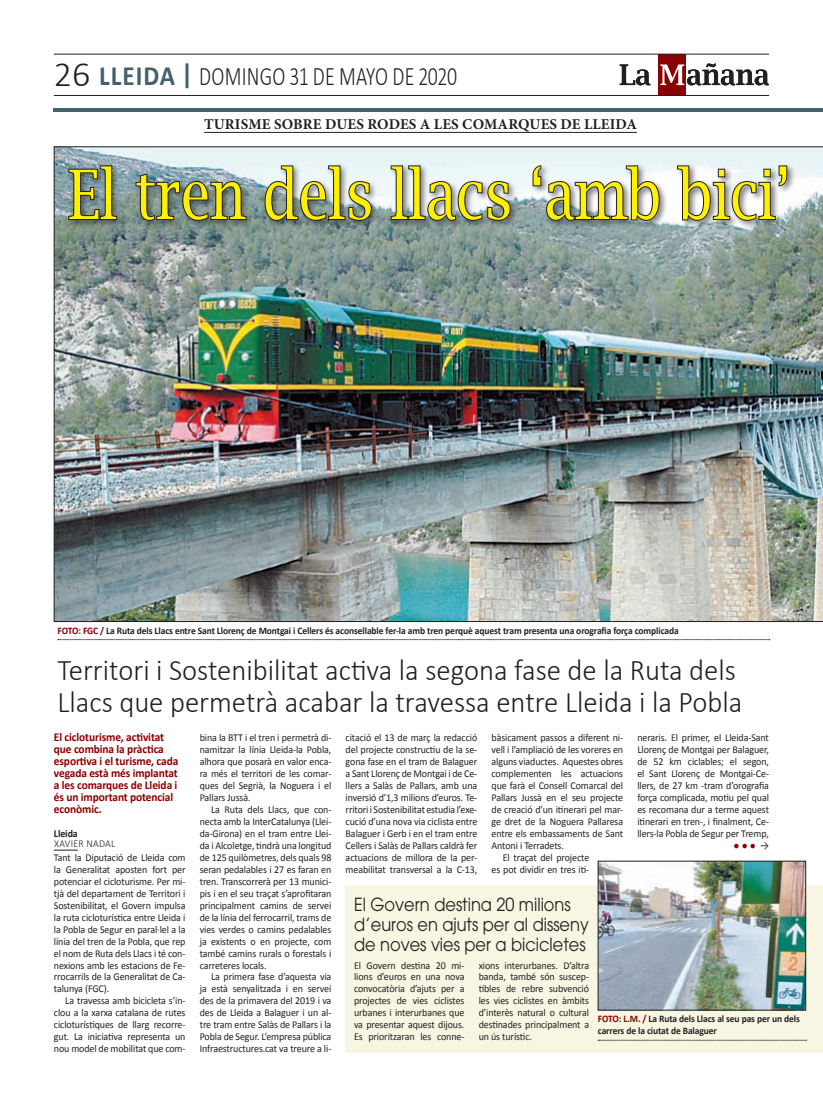
<style>
.page{position:relative;width:823px;height:1106px;background:#fff}
.page>*{position:absolute;margin:0;border:0;box-sizing:border-box;transform-origin:0 0}
.t1{font:68.2px "Lucida Bright";color:#fff101;scale:.82 1}
.t2{font:300 30px/32px "Calibri";color:#231f20;scale:.96 1}
.t3{font:300 26.8px "Calibri";letter-spacing:.015em;color:#231f20;scale:.74 1}
.t4{font:18px/20px "Avant Garde";color:#231f20;scale:.9 1}
.t5{font:700 15px "Minion Pro";letter-spacing:.01em;color:#231f20}
.t6{font:700 12px/12px "Calibri";letter-spacing:-.01em;color:#8b0202;scale:.95 1}
.t7{font:10.5px/12px "Calibri";letter-spacing:-.01em;color:#231f20;text-align:justify;scale:.95 1}
.t8{font:300 10.5px/10px "Calibri";letter-spacing:.03em;color:#231f20;scale:.95 1}
.t9{font:10.5px "Calibri";color:#8b0202;scale:.95 1}
.t10{font:700 10px/12px "Calibri";letter-spacing:-.01em;color:#231f20;scale:.95 1}
.s1{font-size:36px}
.s2{font-weight:700;font-size:28px;color:#46616e}
.s3{color:#8b0202}
.s4{font-weight:700}
.s5{color:#231f20}
</style>
<div class="page">
<svg style="left:54px;top:850px;width:24px;height:1px"></svg>
<div style="left:345px;top:884px;width:477px;height:168px;background:#f7f6e3"></div>
<hr style="left:54px;top:108px;width:768px;height:3px;background:#46616e">
<hr style="left:204px;top:132px;width:432px;height:1px;background:#231f20">
<div style="left:658px;top:54px;width:27px;height:41px;background:#8b0202"></div>
<svg style="left:660px;top:63px;width:108px;height:22px"></svg>
<svg style="left:619px;top:64px;width:31px;height:21px"></svg>
<hr style="left:54px;top:54px;width:714px;height:1px;background:#231f20">
<hr style="left:54px;top:95px;width:714px;height:1px;background:#231f20">
<svg style="left:58px;top:639px;width:711px;height:1px"></svg>
<img style="left:54px;top:146px;width:768px;height:476px">
<div style="left:66px;top:163px;width:729px;height:66px;background:#231f20;opacity:.55"></div>
<svg style="left:67px;top:164px;width:51px;height:57px;background:#5c6a6e"></svg>
<svg style="left:134px;top:172px;width:113px;height:50px;background:#637071"></svg>
<svg style="left:263px;top:164px;width:109px;height:58px;background:#8d9595"></svg>
<svg style="left:389px;top:164px;width:122px;height:58px;background:#9fa4a5"></svg>
<svg style="left:531px;top:164px;width:129px;height:58px"></svg>
<svg style="left:675px;top:164px;width:113px;height:58px"></svg>
<svg style="left:598px;top:1039px;width:208px;height:1px"></svg>
<img style="left:599px;top:863px;width:204px;height:145px">
<p class="t3" style="left:54px;top:60px;width:546px"><span class="s1">26</span> <span class="s2">LLEIDA |</span> DOMINGO 31 DE MAYO DE 2020</p>
<p class="t5" style="left:204px;top:114px;width:434px">TURISME SOBRE DUES RODES A LES COMARQUES DE LLEIDA</p>
<p class="t1" style="left:68px;top:156px;width:881px">El tren dels llacs ‘amb bici’</p>
<p class="t10" style="left:57px;top:624px;width:655px"><span class="s3">FOTO: FGC /</span> La Ruta dels Llacs entre Sant Llorenç de Montgai i Cellers és aconsellable fer-la amb tren perquè aquest tram presenta una orografia força complicada</p>
<p class="t2" style="left:57px;top:653px;width:714px">Territori i Sostenibilitat activa la segona fase de la Ruta dels<br>Llacs que permetrà acabar la travessa entre Lleida i la Pobla</p>
<p class="t6" style="left:54px;top:731px;width:132px">El cicloturisme, activitat que combina la pràctica esportiva i el turisme, cada vegada està més implantat a les comarques de Lleida i és un important potencial econòmic.</p>
<p class="t8" style="left:54px;top:828px;width:66px"><span class="s4">Lleida<br></span>XAVIER NADAL</p>
<p class="t7" style="left:54px;top:851px;width:140px">Tant la Diputació de Lleida com</p>
<p class="t7" style="left:54px;top:863px;width:140px">la Generalitat aposten fort per</p>
<p class="t7" style="left:54px;top:875px;width:140px">potenciar el cicloturisme. Per mi-</p>
<p class="t7" style="left:54px;top:887px;width:140px">tjà del departament de Territori i</p>
<p class="t7" style="left:54px;top:899px;width:140px">Sostenibilitat, el Govern impulsa</p>
<p class="t7" style="left:54px;top:911px;width:140px">la ruta cicloturística entre Lleida i</p>
<p class="t7" style="left:54px;top:923px;width:140px">la Pobla de Segur en paral·lel a la</p>
<p class="t7" style="left:54px;top:935px;width:140px">línia del tren de la Pobla, que rep</p>
<p class="t7" style="left:54px;top:947px;width:140px">el nom de Ruta dels Llacs i té con-</p>
<p class="t7" style="left:54px;top:959px;width:140px">nexions amb les estacions de Fe-</p>
<p class="t7" style="left:54px;top:971px;width:140px">rrocarrils de la Generalitat de Ca-</p>
<p class="t7" style="left:54px;top:983px;width:60px">talunya (FGC).</p>
<p class="t7" style="left:65px;top:994px;width:128px">La travessa amb bicicleta s’in-</p>
<p class="t7" style="left:54px;top:1006px;width:140px">clou a la xarxa catalana de rutes</p>
<p class="t7" style="left:54px;top:1018px;width:140px">cicloturístiques de llarg recorre-</p>
<p class="t7" style="left:54px;top:1030px;width:140px">gut. La iniciativa representa un</p>
<p class="t7" style="left:54px;top:1042px;width:140px">nou model de mobilitat que com-</p>
<p class="t7" style="left:200px;top:732px;width:140px">bina la BTT i el tren i permetrà di-</p>
<p class="t7" style="left:200px;top:744px;width:140px">namitzar la línia Lleida-la Pobla,</p>
<p class="t7" style="left:200px;top:755px;width:140px">alhora que posarà en valor enca-</p>
<p class="t7" style="left:200px;top:767px;width:140px">ra més el territori de les comar-</p>
<p class="t7" style="left:200px;top:779px;width:140px">ques del Segrià, la Noguera i el</p>
<p class="t7" style="left:200px;top:791px;width:55px">Pallars Jussà.</p>
<p class="t7" style="left:211px;top:803px;width:128px">La Ruta dels Llacs, que con-</p>
<p class="t7" style="left:200px;top:815px;width:140px">necta amb la InterCatalunya (Llei-</p>
<p class="t7" style="left:200px;top:827px;width:140px">da-Girona) en el tram entre Llei-</p>
<p class="t7" style="left:200px;top:839px;width:140px">da i Alcoletge, tindrà una longitud</p>
<p class="t7" style="left:200px;top:851px;width:140px">de 125 quilòmetres, dels quals 98</p>
<p class="t7" style="left:200px;top:863px;width:140px">seran pedalables i 27 es faran en</p>
<p class="t7" style="left:200px;top:875px;width:140px">tren. Transcorrerà per 13 munici-</p>
<p class="t7" style="left:200px;top:887px;width:140px">pis i en el seu traçat s’aprofitaran</p>
<p class="t7" style="left:200px;top:899px;width:140px">principalment camins de servei</p>
<p class="t7" style="left:200px;top:911px;width:140px">de la línia del ferrocarril, trams de</p>
<p class="t7" style="left:200px;top:923px;width:140px">vies verdes o camins pedalables</p>
<p class="t7" style="left:200px;top:935px;width:140px">ja existents o en projecte, com</p>
<p class="t7" style="left:200px;top:947px;width:140px">també camins rurals o forestals i</p>
<p class="t7" style="left:200px;top:959px;width:72px">carreteres locals.</p>
<p class="t7" style="left:211px;top:971px;width:128px">La primera fase d’aquesta via</p>
<p class="t7" style="left:200px;top:983px;width:140px">ja està senyalitzada i en servei</p>
<p class="t7" style="left:200px;top:994px;width:140px">des de la primavera del 2019 i va</p>
<p class="t7" style="left:200px;top:1006px;width:140px">des de Lleida a Balaguer i un al-</p>
<p class="t7" style="left:200px;top:1018px;width:140px">tre tram entre Salàs de Pallars i la</p>
<p class="t7" style="left:200px;top:1030px;width:140px">Pobla de Segur. L’empresa pública</p>
<p class="t7" style="left:200px;top:1042px;width:140px">Infraestructures.cat va treure a li-</p>
<p class="t7" style="left:345px;top:732px;width:140px">citació el 13 de març la redacció del projecte constructiu de la se&shy;gona fase en el tram de Balaguer a Sant Llorenç de Montgai i de Ce&shy;llers a Salàs de Pallars, amb una inversió d’1,3 milions d’euros. Te&shy;rritori i Sostenibilitat estudia l’exe&shy;cució d’una nova via ciclista entre Balaguer i Gerb i en el tram entre Cellers i Salàs de Pallars caldrà fer actuacions de millora de la per&shy;meabilitat transversal a la C-13,</p>
<p class="t7" style="left:491px;top:732px;width:140px">bàsicament passos a diferent ni-</p>
<p class="t7" style="left:491px;top:744px;width:140px">vell i l’ampliació de les voreres en</p>
<p class="t7" style="left:491px;top:755px;width:140px">alguns viaductes. Aquestes obres</p>
<p class="t7" style="left:491px;top:767px;width:140px">complementen les actuacions</p>
<p class="t7" style="left:491px;top:779px;width:140px">que farà el Consell Comarcal del</p>
<p class="t7" style="left:491px;top:791px;width:140px">Pallars Jussà en el seu projecte</p>
<p class="t7" style="left:491px;top:803px;width:140px">de creació d’un itinerari pel mar-</p>
<p class="t7" style="left:491px;top:815px;width:140px">ge dret de la Noguera Pallaresa</p>
<p class="t7" style="left:491px;top:827px;width:140px">entre els embassaments de Sant</p>
<p class="t7" style="left:491px;top:839px;width:78px">Antoni i Terradets.</p>
<p class="t7" style="left:502px;top:851px;width:92px">El traçat del projecte</p>
<p class="t7" style="left:491px;top:863px;width:104px">es pot dividir en tres iti-</p>
<p class="t4" style="left:354px;top:894px;width:262px">El Govern destina 20 milions d’euros en ajuts per al disseny de noves vies per a bicicletes</p>
<p class="t7" style="left:637px;top:732px;width:140px">neraris. El primer, el Lleida-Sant Llorenç de Montgai per Balaguer, de 52 km ciclables; el segon, el Sant Llorenç de Montgai-Ce&shy;llers, de 27 km -tram d’orografia força complicada, motiu pel qual es recomana dur a terme aquest itinerari en tren-, i finalment, Ce&shy;llers-la Pobla de Segur per Tremp,</p>
<p class="t9" style="left:733px;top:838px;width:39px">●● ● <span class="s5">→</span></p>
<p class="t7" style="left:354px;top:959px;width:118px">El Govern destina 20 mi&shy;lions d’euros en una nova convocatòria d’ajuts per a projectes de vies ciclistes urbanes i interurbanes que va presentar aquest dijous.<br>Es prioritzaran les conne-</p>
<p class="t7" style="left:478px;top:959px;width:118px">xions interurbanes. D’altra banda, també són suscep&shy;tibles de rebre subvenció les vies ciclistes en àmbits d’interès natural o cultural destinades principalment a un ús turístic.</p>
<p class="t10" style="left:597px;top:1013px;width:214px"><span class="s3">FOTO: L.M. /</span> La Ruta dels Llacs al seu pas per un dels carrers de la ciutat de Balaguer</p>
</div>
